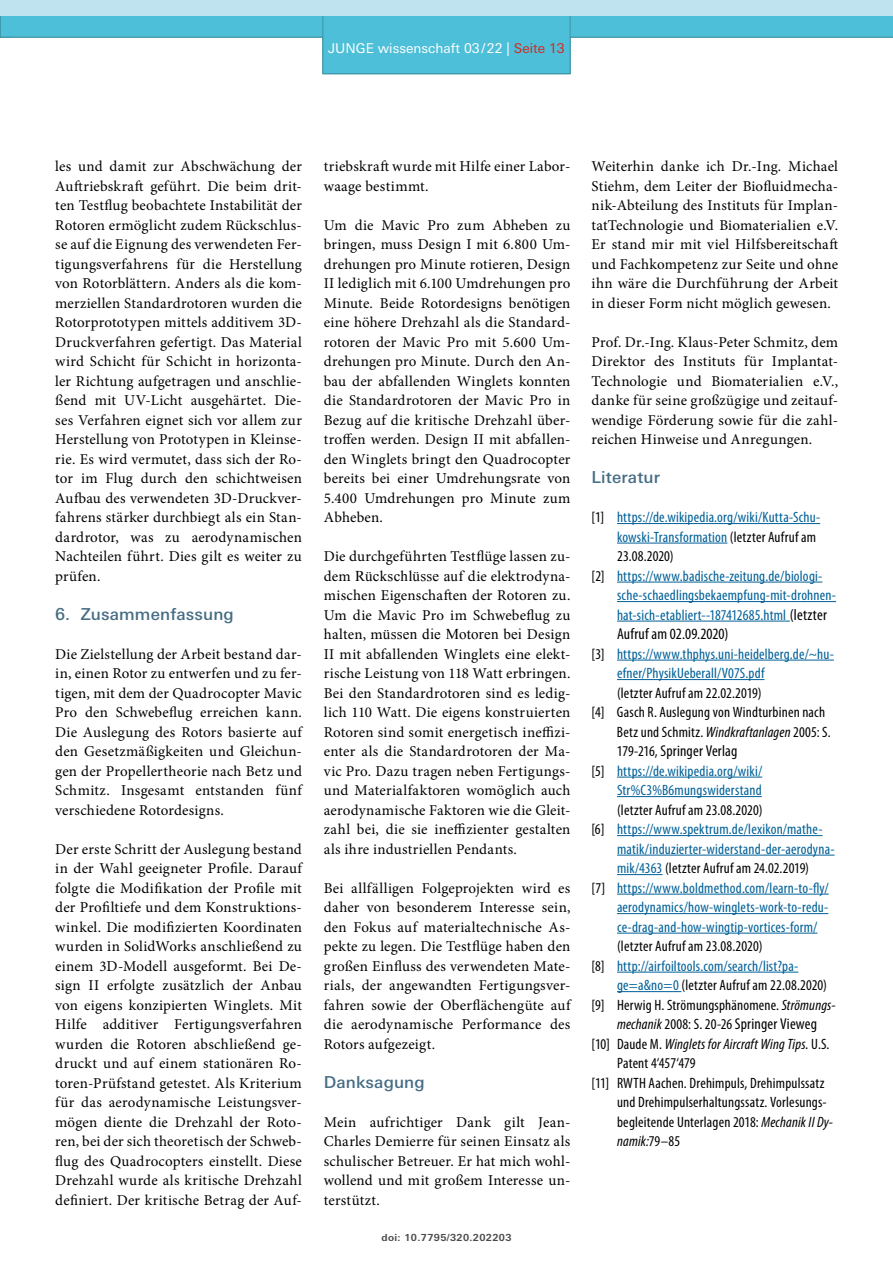
<style>
.page{position:relative;width:893px;height:1263px;background:#fff}
.page>*{position:absolute;margin:0;border:0;box-sizing:border-box;transform-origin:0 0}
.t1{font:500 16.5px "Univers Next W1 G";letter-spacing:.005em;color:#466d84}
.t2{font:condensed 15.75px "Myriad Pro";letter-spacing:.01em;color:#000}
.t3{font:15px/19.5px "Minion Pro";letter-spacing:.015em;color:#000;text-align:justify}
.t4{font:condensed 15px/19.5px "Myriad Pro";letter-spacing:.015em;color:#006098}
.t5{font:condensed 15px "Myriad Pro";letter-spacing:.015em;color:#000}
.t6{font:italic condensed 15px "Myriad Pro";letter-spacing:.01em;color:#000}
.t7{font:15px "Times New Roman";letter-spacing:.015em;color:#000}
.t8{font:13.5px "Univers Next W1 G";color:#fff}
.t9{font:700 9.75px "Univers Next W1 G";letter-spacing:.04em;color:#4a4a49}
.s1{color:#d92620}
.s2{font-family:"Times New Roman"}
.s3{font-family:"Minion Pro"}
.s4{color:#000}
.s5{font-size:15.75px;color:#000}
.s6{font-style:italic}
.s7{font-size:15px}
.s8{color:#006098}
.s9{font-style:italic;font-size:15px}
.s10{font-style:normal}
</style>
<div class="page">
<div style="left:0;top:16px;width:893px;height:21px;background:#4dbfd8"></div>
<div style="left:323px;top:13px;width:247px;height:61px;background:#4dbfd8;border:1px solid #3d94a6"></div>
<div style="left:0;top:0;width:893px;height:16px;background:#bfe3ef"></div>
<hr style="left:617px;top:523px;width:203px;height:1px;background:#006098">
<hr style="left:617px;top:543px;width:110px;height:1px;background:#006098">
<hr style="left:617px;top:582px;width:205px;height:1px;background:#006098">
<hr style="left:617px;top:601px;width:219px;height:1px;background:#006098">
<hr style="left:617px;top:621px;width:173px;height:1px;background:#006098">
<hr style="left:617px;top:660px;width:217px;height:1px;background:#006098">
<hr style="left:617px;top:679px;width:147px;height:1px;background:#006098">
<hr style="left:617px;top:777px;width:145px;height:1px;background:#006098">
<hr style="left:617px;top:796px;width:145px;height:1px;background:#006098">
<hr style="left:617px;top:835px;width:206px;height:1px;background:#006098">
<hr style="left:617px;top:855px;width:217px;height:1px;background:#006098">
<hr style="left:617px;top:874px;width:45px;height:1px;background:#006098">
<hr style="left:617px;top:894px;width:212px;height:1px;background:#006098">
<hr style="left:617px;top:913px;width:211px;height:1px;background:#006098">
<hr style="left:617px;top:933px;width:200px;height:1px;background:#006098">
<hr style="left:617px;top:972px;width:181px;height:1px;background:#006098">
<hr style="left:617px;top:991px;width:64px;height:1px;background:#006098">
<p class="t8" style="left:328px;top:40px;width:238px">JUNGE wissenschaft 03/18 | <span class="s1">Seite 13</span></p>
<p class="t8" style="left:464px;top:40px;width:17px">15</p>
<p class="t8" style="left:487px;top:40px;width:17px">22</p>
<p class="t3" style="left:55px;top:157px;width:248px">les und damit zur Abschwächung der Auftriebskraft geführt. Die beim drit&shy;ten Testflug beobachtete Instabilität der Rotoren ermöglicht zudem Rückschlus&shy;se auf die Eignung des verwendeten Fer&shy;tigungsverfahrens <span class="s2">für</span> die Herstellung von Rotorblättern. Anders als die kom&shy;merziellen Standardrotoren wurden die Rotorprototypen mittels additivem 3D-Druckverfahren gefertigt. Das Material wird Schicht für Schicht in horizonta&shy;ler Richtung aufgetragen und anschlie&shy;ßend mit UV-Licht ausgehärtet. Die&shy;ses Verfahren eignet sich vor allem zur Herstellung von Prototypen in Kleinse&shy;rie. Es wird vermutet, dass sich der Ro&shy;tor im Flug durch den schichtweisen Aufbau des verwendeten 3D-Druckver&shy;fahrens stärker durchbiegt als ein Stan&shy;dardrotor, was zu aerodynamischen Nachteilen führt. Dies gilt es weiter zu prüfen.</p>
<p class="t1" style="left:55px;top:604px;width:180px">6. Zusammenfassung</p>
<p class="t3" style="left:55px;top:644px;width:248px">Die Zielstellung der Arbeit bestand dar&shy;in, einen Rotor zu entwerfen und zu fer&shy;tigen, mit dem der Quadrocopter Mavic Pro den Schwebeflug erreichen kann.<br>Die Auslegung des Rotors basierte auf den Gesetzmäßigkeiten und Gleichun&shy;gen der Propellertheorie nach Betz und Schmitz. Insgesamt entstanden fünf verschiedene Rotordesigns.</p>
<p class="t3" style="left:55px;top:839px;width:248px">Der erste Schritt der Auslegung bestand in der Wahl geeigneter Profile. Darauf folgte die Modifikation der Profile mit der Profiltiefe und dem Konstruktions&shy;winkel. Die modifizierten Koordinaten wurden in SolidWorks anschließend zu einem 3D-Modell ausgeformt. Bei De&shy;sign II erfolgte zusätzlich der Anbau von eigens konzipierten Winglets. Mit Hilfe additiver Fertigungsverfahren wurden die Rotoren abschließend ge&shy;druckt und auf einem stationären Ro&shy;toren-Prüfstand getestet. Als Kriterium für das aerodynamische Leistungsver&shy;mögen diente die Drehzahl der Roto&shy;ren, bei der sich theoretisch der Schweb&shy;flug des Quadrocopters einstellt. Diese Drehzahl wurde als kritische Drehzahl definiert. Der kritische Betrag der Auf-</p>
<p class="t3" style="left:324px;top:157px;width:248px">triebskraft wurde mit Hilfe einer Labor&shy;waage bestimmt.</p>
<p class="t3" style="left:324px;top:215px;width:248px">Um die Mavic Pro zum Abheben zu bringen, muss Design I mit 6.800 Um&shy;drehungen pro Minute rotieren, Design II lediglich mit 6.100 Umdrehungen pro Minute. Beide Rotordesigns benötigen eine höhere Drehzahl als die Standard&shy;rotoren der Mavic Pro mit 5.600 Um&shy;drehungen pro Minute. Durch den An&shy;bau der abfallenden Winglets konnten die Standardrotoren der Mavic Pro in Bezug auf die kritische Drehzahl über&shy;troffen werden. Design II mit abfallen&shy;den Winglets bringt den Quadrocopter bereits bei einer Umdrehungsrate von 5.400 Umdrehungen pro Minute zum Abheben.</p>
<p class="t3" style="left:324px;top:547px;width:248px">Die durchgeführten Testflüge lassen zu&shy;dem <span class="s2">Rückschlüsse auf</span> die elektrodyna&shy;mischen Eigenschaften der Rotoren zu.<br>Um die Mavic Pro im Schwebeflug zu</p>
<p class="t7" style="left:324px;top:624px;width:248px"><span class="s3">halten, m</span>üssen die Motoren bei <span class="s3">Design</span></p>
<p class="t3" style="left:324px;top:644px;width:248px">II mit abfallenden Winglets eine elekt&shy;rische Leistung von 118 Watt erbringen.<br>Bei den Standardrotoren sind es ledig&shy;lich 110 Watt. Die eigens konstruierten Rotoren sind somit energetisch ineffizi&shy;enter als die Standardrotoren der Ma&shy;vic Pro. Dazu tragen neben Fertigungs&shy;und Materialfaktoren womöglich auch aerodynamische Faktoren wie die Gleit&shy;zahl bei, die sie ineffizienter gestalten als ihre industriellen Pendants.</p>
<p class="t3" style="left:324px;top:878px;width:248px">Bei allfälligen Folgeprojekten wird es daher von besonderem Interesse sein, den Fokus auf materialtechnische As&shy;pekte zu legen. Die Testflüge haben den großen Einfluss des verwendeten Mate&shy;rials, der angewandten Fertigungsver&shy;fahren sowie der Oberflächengüte auf die aerodynamische Performance des Rotors aufgezeigt.</p>
<p class="t1" style="left:324px;top:1072px;width:102px">Danksagung</p>
<p class="t3" style="left:324px;top:1112px;width:248px">Mein aufrichtiger Dank gilt Jean-Charles Demierre für seinen Einsatz als schulischer Betreuer. Er hat mich wohl&shy;wollend und mit großem Interesse un&shy;terstützt.</p>
<p class="t9" style="left:381px;top:1232px;width:132px">doi: 10.7795/320.202203</p>
<p class="t3" style="left:591px;top:157px;width:248px">Weiterhin danke ich Dr.-Ing. Michael Stiehm, dem Leiter der Biofluidmecha&shy;nik-Abteilung des Instituts für Implan&shy;tatTechnologie und Biomaterialien e.V.<br>Er stand mir mit viel Hilfsbereitschaft und Fachkompetenz zur Seite und ohne ihn wäre die Durchführung der Arbeit in dieser Form nicht möglich gewesen.</p>
<p class="t3" style="left:591px;top:332px;width:248px">Prof. Dr.-Ing. Klaus-Peter Schmitz, dem Direktor des Instituts für Implantat-Technologie und Biomaterialien e.V., danke für seine großzügige und zeitauf&shy;wendige Förderung sowie für die zahl&shy;reichen Hinweise und Anregungen.</p>
<p class="t1" style="left:591px;top:467px;width:70px">Literatur</p>
<p class="t4" style="left:591px;top:507px;width:230px"><span class="s4">[1]</span> https://de.wikipedia.org/wiki/Kutta-Schu-</p>
<p class="t4" style="left:617px;top:527px;width:200px">kowski-Transformation <span class="s4">(letzter Aufruf am</span></p>
<p class="t5" style="left:617px;top:547px;width:58px">23.08.2020)</p>
<p class="t4" style="left:591px;top:566px;width:232px"><span class="s4">[2]</span> https://www.badische-zeitung.de/biologi-</p>
<p class="t4" style="left:617px;top:585px;width:220px">sche-schaedlingsbekaempfung-mit-drohnen-</p>
<p class="t4" style="left:617px;top:605px;width:211px">hat-sich-etabliert--187412685.html <span class="s5">(letzter</span></p>
<p class="t2" style="left:617px;top:624px;width:113px">Aufruf am 02.09.2020)</p>
<p class="t4" style="left:617px;top:644px;width:218px;text-indent:-26px"><span class="s4">[3]</span> https://www.thphys.uni-heidelberg.de/~hu&shy;efner/PhysikUeberall/V07S.pdf</p>
<p class="t5" style="left:617px;top:683px;width:146px">(letzter Aufruf am 22.02.2019)</p>
<p class="t5" style="left:591px;top:703px;width:235px">[4] Gasch R. Auslegung von Windturbinen nach</p>
<p class="t5" style="left:617px;top:722px;width:215px">Betz und Schmitz. <span class="s6">Windkraftanlagen</span> 2005: S.</p>
<p class="t2" style="left:617px;top:741px;width:122px"><span class="s7">179-216,</span> Springer Verlag</p>
<p class="t4" style="left:591px;top:761px;width:172px;text-align:right"><span class="s4">[5]</span> https://de.wikipedia.org/wiki/<br>Str%C3%B6mungswiderstand</p>
<p class="t5" style="left:617px;top:800px;width:147px">(letzter Aufruf am 23.08.2020)</p>
<p class="t4" style="left:591px;top:819px;width:233px"><span class="s4">[6]</span> https://www.spektrum.de/lexikon/mathe-</p>
<p class="t4" style="left:617px;top:839px;width:219px">matik/induzierter-widerstand-der-aerodyna-</p>
<p class="t5" style="left:617px;top:859px;width:194px"><span class="s8">mik/4363</span> (letzter Aufruf am 24.02.2019)</p>
<p class="t4" style="left:591px;top:878px;width:239px"><span class="s4">[7]</span> https://www.boldmethod.com/learn-to-fly/</p>
<p class="t4" style="left:617px;top:897px;width:213px">aerodynamics/how-winglets-work-to-redu-</p>
<p class="t4" style="left:617px;top:917px;width:202px">ce-drag-and-how-wingtip-vortices-form/</p>
<p class="t5" style="left:617px;top:937px;width:147px">(letzter Aufruf am 23.08.2020)</p>
<p class="t4" style="left:591px;top:956px;width:208px"><span class="s4">[8]</span> http://airfoiltools.com/search/list?pa-</p>
<p class="t5" style="left:617px;top:976px;width:212px"><span class="s8">ge=a&amp;no=0</span> (letzter Aufruf am 22.08.2020)</p>
<p class="t5" style="left:591px;top:995px;width:245px">[9] Herwig H. Strömungsphänomene. <span class="s6">Strömungs-</span></p>
<p class="t2" style="left:617px;top:1014px;width:202px"><span class="s9">mechanik</span> <span class="s7">2008: S. 20-26</span> Springer Vieweg</p>
<p class="t6" style="left:591px;top:1034px;width:240px"><span class="s10">[10] Daude M.</span> Winglets for Aircraft Wing Tips. <span class="s10">U.S.</span></p>
<p class="t5" style="left:617px;top:1054px;width:80px">Patent 4‘457‘479</p>
<p class="t5" style="left:591px;top:1073px;width:235px">[11] RWTH Aachen. Drehimpuls, Drehimpulssatz</p>
<p class="t5" style="left:617px;top:1093px;width:211px">und Drehimpulserhaltungssatz. Vorlesungs-</p>
<p class="t5" style="left:617px;top:1112px;width:218px">begleitende Unterlagen 2018: <span class="s6">Mechanik II Dy-</span></p>
<p class="t6" style="left:617px;top:1132px;width:65px">namik:<span class="s10">79–85</span></p>
</div>
